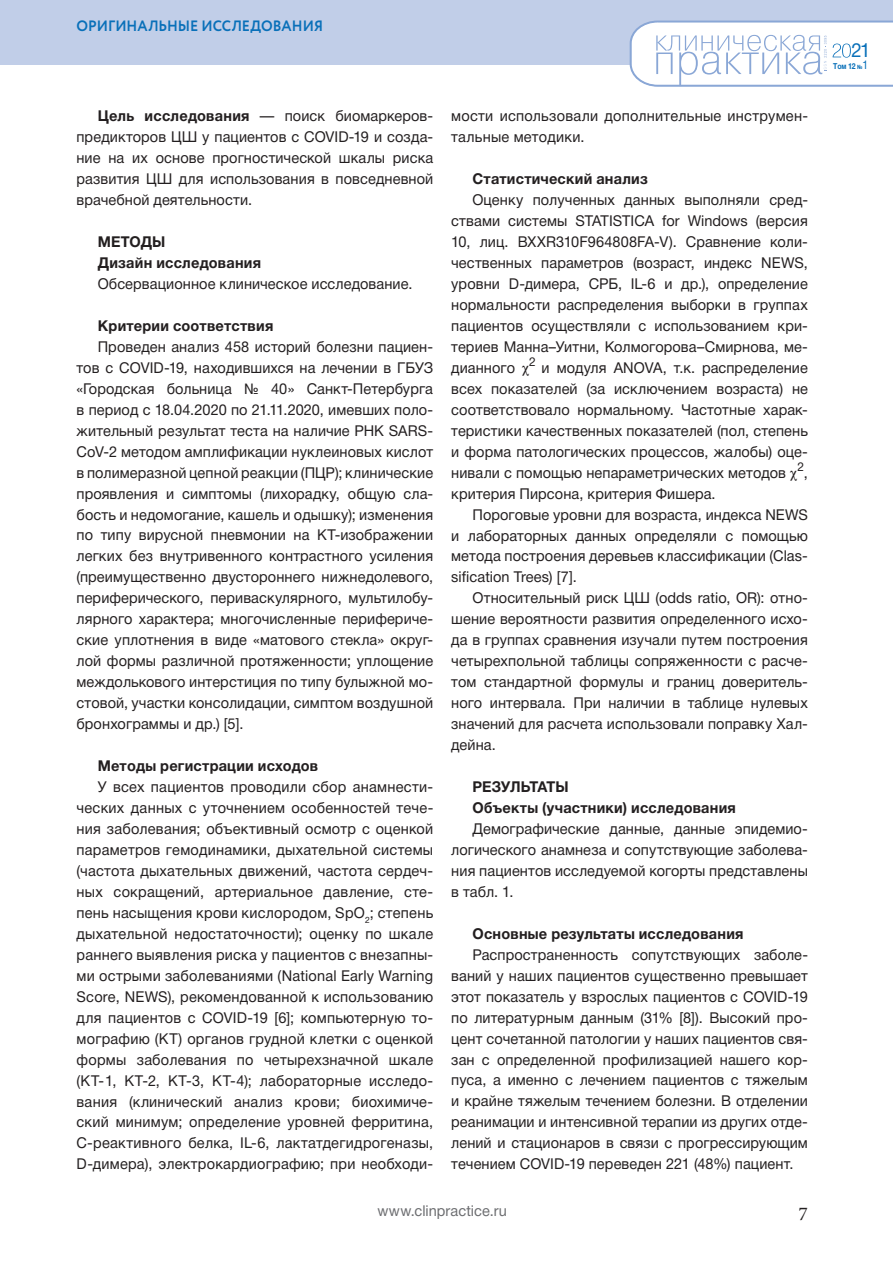
<style>
.page{position:relative;width:893px;height:1263px;background:#fff}
.page>*{position:absolute;margin:0;border:0;box-sizing:border-box;transform-origin:0 0}
.t1{font:19.5px "Helvetica Neue Cyr";color:#0970b9;scale:.95 1}
.t2{font:19.5px "Minion Pro";color:#231f20}
.t3{font:15px/21px "Helvetica Neue Cyr";letter-spacing:.005em;color:#231f20;text-align:justify}
.t4{font:700 15px/21px "Helvetica Neue Cyr";letter-spacing:.015em;color:#231f20}
.t5{font:700 15px "Circe";letter-spacing:-.005em;color:#0970b9;scale:.95 1}
.t6{font:15px "Helvetica Neue Cyr";letter-spacing:.005em;color:#6c6d70}
.t7{font:12.3px "Helvetica Neue Cyr";color:#231f20}
.t8{font:700 8.25px "Helvetica Neue Cyr";color:#0970b9;scale:.85 1}
.s1{font-weight:700}
.s2{font-family:"Newton"}
.s3{font-size:6px}
.s4{font-weight:400;font-size:12px}
</style>
<div class="page">
<div style="left:0;top:0;width:893px;height:65px;background:#c1cee8"></div>
<svg style="left:629px;top:20px;width:264px;height:67px"></svg>
<hr style="left:658px;top:21px;width:235px;height:2px;background:#8aa7d6">
<p class="t5" style="left:77px;top:16px;width:261px">ОРИГИНАЛЬНЫЕ ИССЛЕДОВАНИЯ</p>
<p class="t3" style="left:77px;top:107px;width:358px;text-indent:21px"><span class="s1">Цель исследования</span> — поиск биомаркеров&shy;предикторов ЦШ у пациентов с COVID-19 и созда&shy;ние на их основе прогностической шкалы риска развития ЦШ для использования в повседневной врачебной деятельности.</p>
<p class="t4" style="left:98px;top:232px;width:165px">МЕТОДЫ<br>Дизайн исследования</p>
<p class="t3" style="left:98px;top:275px;width:316px">Обсервационное клиническое исследование.</p>
<p class="t4" style="left:98px;top:316px;width:177px">Критерии соответствия</p>
<p class="t3" style="left:77px;top:338px;width:358px;text-indent:21px">Проведен анализ 458 историй болезни пациен&shy;тов с COVID-19, находившихся на лечении в ГБУЗ «Городская больница № 40» Санкт-Петербурга в период с 18.04.2020 по 21.11.2020, имевших поло&shy;жительный результат теста на наличие РНК SARS-CoV-2 методом амплификации нуклеиновых кислот в полимеразной цепной реакции (ПЦР); клинические проявления и симптомы (лихорадку, общую сла&shy;бость и недомогание, кашель и одышку); изменения по типу вирусной пневмонии на КТ-изображении легких без внутривенного контрастного усиления (преимущественно двустороннего нижнедолевого, периферического, периваскулярного, мультилобу&shy;лярного характера; многочисленные перифериче&shy;ские уплотнения в виде «матового стекла» округ&shy;лой формы различной протяженности; уплощение междолькового интерстиция по типу булыжной мо&shy;стовой, участки консолидации, симптом воздушной бронхограммы и др.) [5].</p>
<p class="t4" style="left:98px;top:756px;width:222px">Методы регистрации исходов</p>
<p class="t3" style="left:77px;top:778px;width:358px;text-indent:21px">У всех пациентов проводили сбор анамнести&shy;ческих данных с уточнением особенностей тече&shy;ния заболевания; объективный осмотр с оценкой параметров гемодинамики, дыхательной системы (частота дыхательных движений, частота сердеч&shy;ных сокращений, артериальное давление, сте&shy;пень насыщения крови кислородом, SpO<sub>2</sub>; степень дыхательной недостаточности); оценку по шкале раннего выявления риска у пациентов с внезапны&shy;ми острыми заболеваниями (National Early Warning Score, NEWS), рекомендованной к использованию для пациентов с COVID-19 [6]; компьютерную то&shy;мографию (КТ) органов грудной клетки с оценкой формы заболевания по четырехзначной шкале (КT- 1, КT-2, КT-3, КT-4); лабораторные исследо&shy;вания (клинический анализ крови; биохимиче&shy;ский минимум; определение уровней ферритина, С-реактивного белка, IL-6, лактатдегидрогеназы, D-димера), электрокардиографию; при необходи-</p>
<p class="t3" style="left:451px;top:107px;width:358px">мости использовали дополнительные инструмен&shy;тальные методики.</p>
<p class="t4" style="left:472px;top:169px;width:177px">Статистический анализ</p>
<p class="t3" style="left:451px;top:191px;width:358px;text-indent:21px">Оценку полученных данных выполняли сред&shy;ствами системы STATISTICA for Windows (версия 10, лиц. BXXR310F964808FA-V). Сравнение коли&shy;чественных параметров (возраст, индекс NEWS, уровни D-димера, СРБ, IL-6 и др.), определение нормальности распределения выборки в группах пациентов осуществляли с использованием кри&shy;териев Манна–Уитни, Колмогорова–Смирнова, ме&shy;дианного <span class="s2">χ</span></p>
<p class="t7" style="left:529px;top:357px;width:8px">2</p>
<p class="t3" style="left:451px;top:358px;width:358px;text-indent:90px">и модуля ANOVA, т.к. распределение всех показателей (за исключением возраста) не соответствовало нормальному. Частотные харак&shy;теристики качественных показателей (пол, степень и форма патологических процессов, жалобы) оце&shy;нивали с помощью непараметрических методов <span class="s2">χ</span> ,</p>
<p class="t7" style="left:797px;top:462px;width:8px">2</p>
<p class="t3" style="left:451px;top:484px;width:266px">критерия Пирсона, критерия Фишера.</p>
<p class="t3" style="left:472px;top:505px;width:337px">Пороговые уровни для возраста, индекса NEWS</p>
<p class="t3" style="left:451px;top:526px;width:358px">и лабораторных данных определяли с помощью</p>
<p class="t3" style="left:451px;top:547px;width:358px">метода построения деревьев классификации (Clas-</p>
<p class="t3" style="left:451px;top:568px;width:127px">sification Trees) [7].</p>
<p class="t3" style="left:472px;top:589px;width:337px">Относительный риск ЦШ (odds ratio, OR): отно-</p>
<p class="t3" style="left:451px;top:610px;width:358px">шение вероятности развития определенного исхо-</p>
<p class="t3" style="left:451px;top:631px;width:358px">да в группах сравнения изучали путем построения</p>
<p class="t3" style="left:451px;top:652px;width:358px">четырехпольной таблицы сопряженности с расче-</p>
<p class="t3" style="left:451px;top:673px;width:358px">том стандартной формулы и границ доверитель-</p>
<p class="t3" style="left:451px;top:694px;width:358px">ного интервала. При наличии в таблице нулевых</p>
<p class="t3" style="left:451px;top:715px;width:358px">значений для расчета использовали поправку Хал-</p>
<p class="t3" style="left:451px;top:736px;width:46px">дейна.</p>
<p class="t4" style="left:472px;top:777px;width:265px">РЕЗУЛЬТАТЫ<br>Объекты (участники) исследования</p>
<p class="t3" style="left:451px;top:820px;width:358px;text-indent:21px">Демографические данные, данные эпидемио&shy;логического анамнеза и сопутствующие заболева&shy;ния пациентов исследуемой когорты представлены в табл. 1.</p>
<p class="t4" style="left:472px;top:924px;width:273px">Основные результаты исследования</p>
<p class="t3" style="left:451px;top:945px;width:358px;text-indent:21px">Распространенность сопутствующих заболе&shy;ваний у наших пациентов существенно превышает этот показатель у взрослых пациентов с COVID-19 по литературным данным (31% [8]). Высокий про&shy;цент сочетанной патологии у наших пациентов свя&shy;зан с определенной профилизацией нашего кор&shy;пуса, а именно с лечением пациентов с тяжелым и крайне тяжелым течением болезни. В отделении реанимации и интенсивной терапии из других отде&shy;лений и стационаров в связи с прогрессирующим течением COVID-19 переведен 221 (48%) пациент.</p>
<p class="t6" style="left:377px;top:1205px;width:131px">www.clinpractice.ru</p>
<h1 class="t2" style="left:799px;top:1206px;width:11px">7</h1>
<h1 class="t1" style="left:851px;top:43px;width:22px">21</h1>
<p class="t8" style="left:833px;top:63px;width:43px">Том 12 <span class="s3">№</span><span class="s4">1</span></p>
</div>
